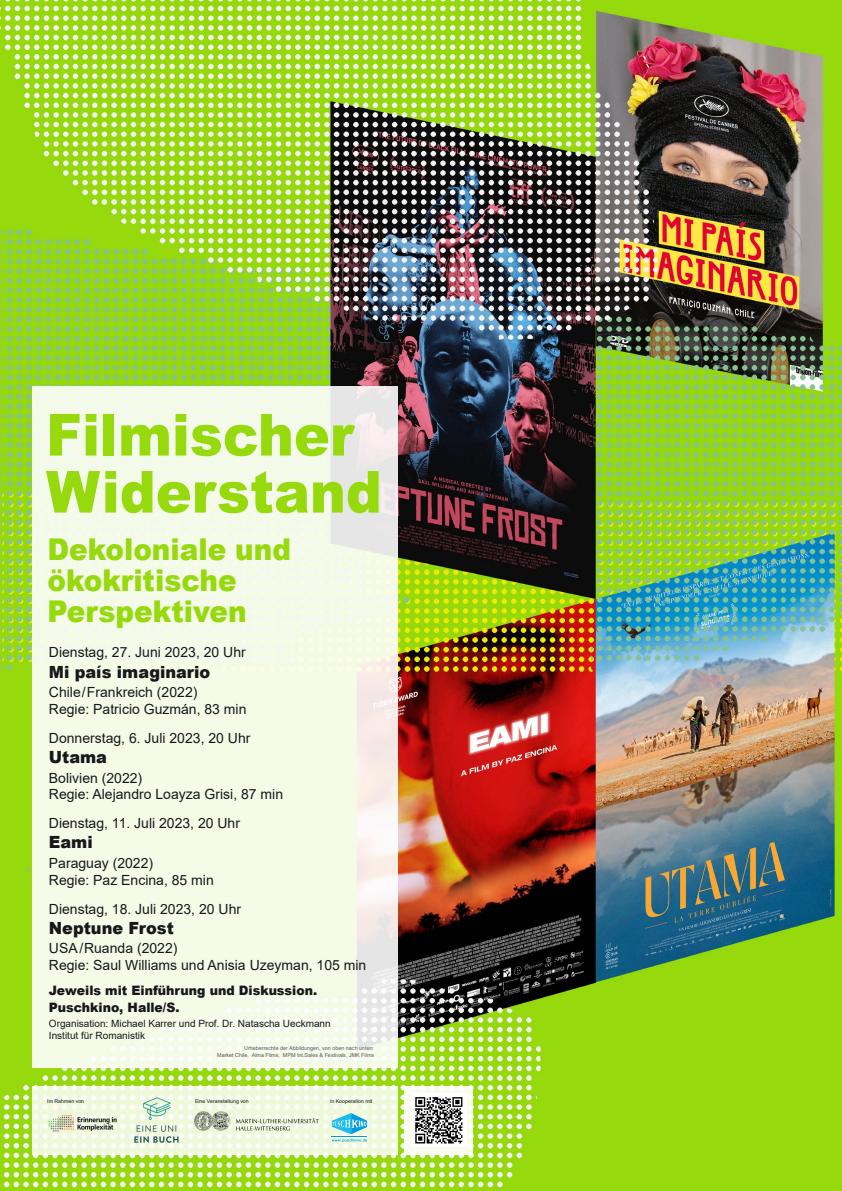
<style>
.page{position:relative;width:842px;height:1191px;background:#fff}
.page>*{position:absolute;margin:0;border:0;box-sizing:border-box;transform-origin:0 0}
.t1{font:900 58px/57px "Arial";color:#96d90d;scale:.93 1}
.t2{font:900 30px/31px "Arial";color:#96d90d;scale:.93 1}
.t3{font:900 16.8px "Arial";color:#1a171c;scale:.96 1}
.t4{font:14px/16.8px "Arial";color:#1a171c}
.t5{font:900 13px/17px "Arial";color:#1a171c;scale:.96 1}
.t6{font:10px/12px "Arial";color:#1a171c}
.t7{font:5.4px/6.5px "Arial";color:#58585a;text-align:right}
.t8{font:5.2px "Arial";color:#1a171c}
</style>
<div class="page">
<img style="left:0;top:0;width:842px;height:1191px">
<svg style="left:32px;top:386px;width:366px;height:681px;background:#f3f9e7"></svg>
<svg style="left:33px;top:1086px;width:365px;height:69px;fill:#eff9da"></svg>
<svg style="left:332px;top:1113px;width:35px;height:29px"></svg>
<hr style="left:332px;top:1136px;width:35px;height:1px;background:#009ee0">
<img style="left:122px;top:1085px;width:68px;height:69px">
<img style="left:45px;top:1111px;width:79px;height:24px">
<img style="left:191px;top:1109px;width:131px;height:24px">
<div style="left:404px;top:1086px;width:69px;height:69px;background:linear-gradient(to right,#f8fcf0,#fafdf4)"></div>
<img style="left:411px;top:1093px;width:55px;height:54px">
<h1 class="t1" style="left:46px;top:404px;width:363px">Filmischer<br>Widerstand</h1>
<h2 class="t2" style="left:47px;top:532px;width:263px">Dekoloniale und ökokritische<br>Perspektiven</h2>
<p class="t4" style="left:49px;top:644px;width:198px">Dienstag, 27. Juni 2023, 20 Uhr</p>
<p class="t3" style="left:49px;top:659px;width:170px">Mi país imaginario</p>
<p class="t4" style="left:49px;top:684px;width:199px">Chile/Frankreich (2022)<br>Regie: Patricio Guzmán, 83 min</p>
<p class="t4" style="left:49px;top:729px;width:203px">Donnerstag, 6. Juli 2023, 20 Uhr</p>
<p class="t3" style="left:49px;top:745px;width:62px">Utama</p>
<p class="t4" style="left:49px;top:769px;width:236px">Bolivien (2022)<br>Regie: Alejandro Loayza Grisi, 87 min</p>
<p class="t4" style="left:49px;top:815px;width:193px">Dienstag, 11. Juli 2023, 20 Uhr</p>
<p class="t3" style="left:49px;top:830px;width:47px">Eami</p>
<p class="t4" style="left:49px;top:854px;width:166px">Paraguay (2022)<br>Regie: Paz Encina, 85 min</p>
<p class="t4" style="left:49px;top:900px;width:194px">Dienstag, 18. Juli 2023, 20 Uhr</p>
<p class="t3" style="left:49px;top:915px;width:132px">Neptune Frost</p>
<p class="t4" style="left:49px;top:940px;width:319px">USA /Ruanda (2022)<br>Regie: Saul Williams und Anisia Uzeyman, 105 min</p>
<p class="t5" style="left:49px;top:981px;width:281px">Jeweils mit Einführung und Diskussion.<br>Puschkino, Halle/S.</p>
<p class="t6" style="left:49px;top:1017px;width:283px">Organisation: Michael Karrer und Prof. Dr. Natascha Ueckmann<br>Institut für Romanistik</p>
<p class="t7" style="left:217px;top:1045px;width:158px">Urheberrechte der Abbildungen, von oben nach unten:<br>Market Chile, Alma Films, MPM Int.Sales &amp; Festivals, JMK Films</p>
<p class="t8" style="left:47px;top:1097px;width:38px">Im Rahmen von</p>
<p class="t8" style="left:195px;top:1097px;width:55px">Eine Veranstaltung von</p>
<p class="t8" style="left:330px;top:1097px;width:44px">in Kooperation mit</p>
</div>
